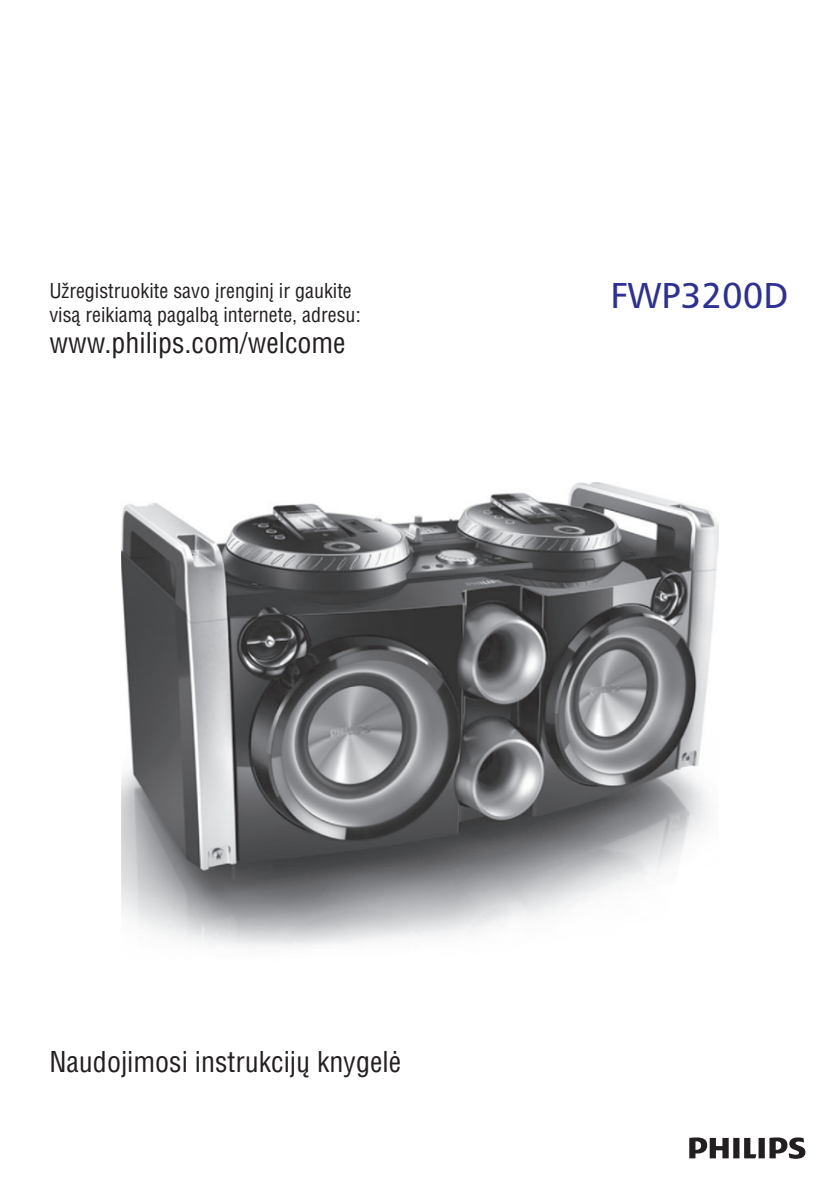
<style>
.page{position:relative;width:840px;height:1191px;background:#fff}
.page>*{position:absolute;margin:0;border:0;box-sizing:border-box;transform-origin:0 0}
.t1{font:36px "Rim Humanist 777 BT";color:#2e3092}
.t2{font:28px "Rim Helvetica Condensed";color:#231f20}
.t3{font:20px "Rim Helvetica Condensed";color:#231f20}
</style>
<div class="page">
<svg style="left:689px;top:1137px;width:116px;height:21px"></svg>
<img style="left:122px;top:483px;width:595px;height:463px">
<p class="t3" style="left:49px;top:283px;width:304px">Uþregistruokite savo árenginá ir gaukite</p>
<h1 class="t1" style="left:610px;top:275px;width:179px">FWP3200D</h1>
<p class="t3" style="left:49px;top:307px;width:312px">visà reikiamà pagalbà internete, adresu:</p>
<h2 class="t2" style="left:49px;top:332px;width:298px">www.philips.com/welcome</h2>
<h2 class="t2" style="left:49px;top:1050px;width:353px">Naudojimosi instrukcijø knygelë</h2>
</div>
